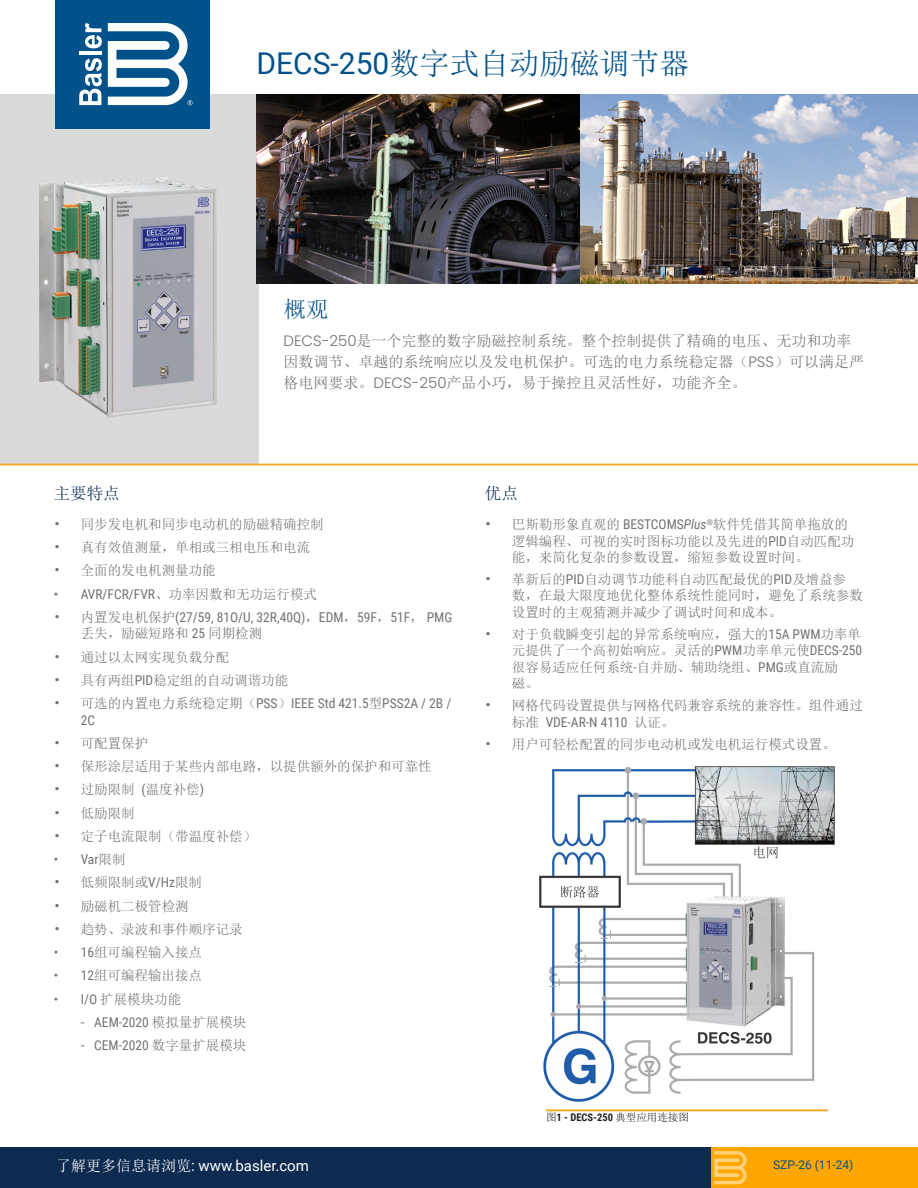
<style>
.page{position:relative;width:918px;height:1188px;background:#fff}
.page>*{position:absolute;margin:0;border:0;box-sizing:border-box;transform-origin:0 0}
._01_Title__Page_1{font:30px "Sim Sun";color:#01528a}
._02_Product_Description__Heading{font:22.5px "Sim Sun";color:#01528a}
._04_Features_Benefits__Heading{font:16.5px "Sim Sun";color:#0d2b51}
._03_Product_Description__Body{font:15px/21px "Sim Sun";color:#717271}
.t1{font:15px "Roboto";color:#fff}
.t2{font:13.5px/16.5px "Sim Sun";color:#717271}
.t3{font:13.5px/16.5px "Roboto Condensed";color:#717271}
.t4{font:13.5px/16.5px "Sim Sun";color:#6f7171}
._08_P_N_and_Date{font:12px "Roboto";color:#01528a}
._07_Figure_caption{font:700 10.5px "Roboto Condensed";color:#231f20}
.s1{font-family:"Roboto"}
.s2{font-family:"Poppins";font-weight:300}
.s3{font-family:"Sim Sun"}
.s4{font-family:"Roboto Condensed"}
.s5{font-family:"Roboto Condensed";font-style:italic}
.s6{font-family:"Sim Sun";font-weight:400}
</style>
<div class="page">
<div style="left:0;top:94px;width:259px;height:371px;background:#dbdada"></div>
<div style="left:56px;top:0;width:154px;height:129px;background:#01528a"></div>
<svg style="left:108px;top:23px;width:85px;height:82px"></svg>
<svg style="left:79px;top:58px;width:23px;height:47px"></svg>
<hr style="left:79px;top:51px;width:22px;height:4px;background:#fff">
<svg style="left:85px;top:23px;width:17px;height:25px"></svg>
<hr style="left:0;top:464px;width:918px;height:1px;background:#f4a81c">
<div style="left:711px;top:1148px;width:207px;height:40px;background:#ffa700"></div>
<div style="left:0;top:1148px;width:711px;height:40px;background:#0d2b51"></div>
<svg style="left:714px;top:1151px;width:33px;height:33px"></svg>
<img style="left:580px;top:94px;width:338px;height:190px">
<img style="left:256px;top:94px;width:324px;height:190px">
<img style="left:39px;top:177px;width:178px;height:241px">
<img style="left:539px;top:766px;width:296px;height:336px">
<hr style="left:546px;top:1109px;width:282px;height:2px;background:#f4a81c">
<p class="_01_Title__Page_1" style="left:256px;top:48px;width:434px"><span class="s1">DECS-250</span>数字式自动励磁调节器</p>
<p class="_02_Product_Description__Heading" style="left:284px;top:298px;width:46px">概观</p>
<p class="_03_Product_Description__Body" style="left:284px;top:330px;width:582px"><span class="s2">DECS-250</span>是一个完整的数字励磁控制系统。整个控制提供了精确的电压、无功和功率因数调节、卓越的系统响应以及发电机保护。可选的电力系统稳定器（<span class="s2">PSS</span>）可以满足严格电网要求。<span class="s2">DECS-250</span>产品小巧，易于操控且灵活性好，功能齐全。</p>
<p class="_04_Features_Benefits__Heading" style="left:54px;top:485px;width:67px">主要特点</p>
<p class="t2" style="left:54px;top:516px;width:271px">• 同步发电机和同步电动机的励磁精确控制</p>
<p class="t2" style="left:54px;top:539px;width:258px">• 真有效值测量，单相或三相电压和电流</p>
<p class="t2" style="left:54px;top:562px;width:163px">• 全面的发电机测量功能</p>
<p class="t3" style="left:54px;top:585px;width:265px">• AVR/FCR/FVR<span class="s3">、功率因数和无功运行模式</span></p>
<p class="t3" style="left:81px;top:608px;width:373px;text-indent:-27px"><span class="s3">• 内置发电机保护</span>(27/59, 81O/U, 32R,40Q)<span class="s3">，</span>EDM<span class="s3">，</span>59F<span class="s3">，</span>51F<span class="s3">，</span> PMG<span class="s3">丢失，励磁短路和</span> 25 <span class="s3">同期检测</span></p>
<p class="t2" style="left:54px;top:649px;width:177px">• 通过以太网实现负载分配</p>
<p class="t2" style="left:54px;top:672px;width:236px">• 具有两组<span class="s4">PID</span>稳定组的自动调谐功能</p>
<p class="t3" style="left:81px;top:695px;width:372px;text-indent:-27px"><span class="s3">• 可选的内置电力系统稳定期（</span>PSS<span class="s3">）</span>IEEE Std 421.5<span class="s3">型</span>PSS2A / 2B /<br>2C</p>
<p class="t2" style="left:54px;top:735px;width:96px">• 可配置保护</p>
<p class="t2" style="left:54px;top:758px;width:379px">• 保形涂层适用于某些内部电路，以提供额外的保护和可靠性</p>
<p class="t2" style="left:54px;top:781px;width:152px">• 过励限制 <span class="s4">(</span>温度补偿<span class="s4">)</span></p>
<p class="t2" style="left:54px;top:805px;width:82px">• 低励限制</p>
<p class="t2" style="left:54px;top:828px;width:204px">• 定子电流限制（带温度补偿）</p>
<p class="t3" style="left:54px;top:851px;width:73px">• Var<span class="s3">限制</span></p>
<p class="t2" style="left:54px;top:874px;width:150px">• 低频限制或<span class="s4">V/Hz</span>限制</p>
<p class="t2" style="left:54px;top:898px;width:136px">• 励磁机二极管检测</p>
<p class="t2" style="left:54px;top:921px;width:190px">• 趋势、录波和事件顺序记录</p>
<p class="t2" style="left:54px;top:944px;width:150px"><span class="s4">• 16</span>组可编程输入接点</p>
<p class="t2" style="left:54px;top:967px;width:150px"><span class="s4">• 12</span>组可编程输出接点</p>
<p class="t2" style="left:54px;top:991px;width:129px"><span class="s4">• I/O</span> 扩展模块功能</p>
<p class="t3" style="left:81px;top:1013px;width:167px"><span class="s1">-</span> AEM-2020 <span class="s3">模拟量扩展模块</span></p>
<p class="t3" style="left:81px;top:1037px;width:167px"><span class="s1">-</span> CEM-2020 <span class="s3">数字量扩展模块</span></p>
<p class="t1" style="left:56px;top:1155px;width:254px"><span class="s3">了解更多信息请浏览</span>: www.basler.com</p>
<p class="_04_Features_Benefits__Heading" style="left:485px;top:485px;width:34px">优点</p>
<p class="t2" style="left:512px;top:516px;width:344px;text-indent:-27px">• 巴斯勒形象直观的 <span class="s4">BESTCOMS</span><span class="s5">Plus</span><sup>®</sup>软件凭借其简单拖放的逻辑编程、可视的实时图标功能以及先进的<span class="s4">PID</span>自动匹配功能，来简化复杂的参数设置，缩短参数设置时间。</p>
<p class="t2" style="left:512px;top:571px;width:353px;text-indent:-27px">• 革新后的<span class="s4">PID</span>自动调节功能科自动匹配最优的<span class="s4">PID</span>及增益参数，在最大限度地优化整体系统性能同时，避免了系统参数设置时的主观猜测并减少了调试时间和成本。</p>
<p class="t2" style="left:512px;top:626px;width:352px;text-indent:-27px">• 对于负载瞬变引起的异常系统响应，强大的<span class="s4">15A PWM</span>功率单元提供了一个高初始响应。灵活的<span class="s4">PWM</span>功率单元使<span class="s4">DECS-250</span>很容易适应任何系统<span class="s4">-</span>自并励、辅助绕组、<span class="s4">PMG</span>或直流励<br>磁。</p>
<p class="t4" style="left:512px;top:697px;width:353px;text-indent:-27px">• 网格代码设置提供与网格代码兼容系统的兼容性。组件通过标准 <span class="s4">VDE-AR-N 4110</span> 认证。</p>
<p class="t4" style="left:485px;top:736px;width:353px">• 用户可轻松配置的同步电动机或发电机运行模式设置。</p>
<p class="_07_Figure_caption" style="left:546px;top:1110px;width:144px"><span class="s6">图</span>1 - DECS-250 <span class="s6">典型应用连接图</span></p>
<p class="_08_P_N_and_Date" style="left:773px;top:1157px;width:82px">SZP-26 (11-24)</p>
</div>
